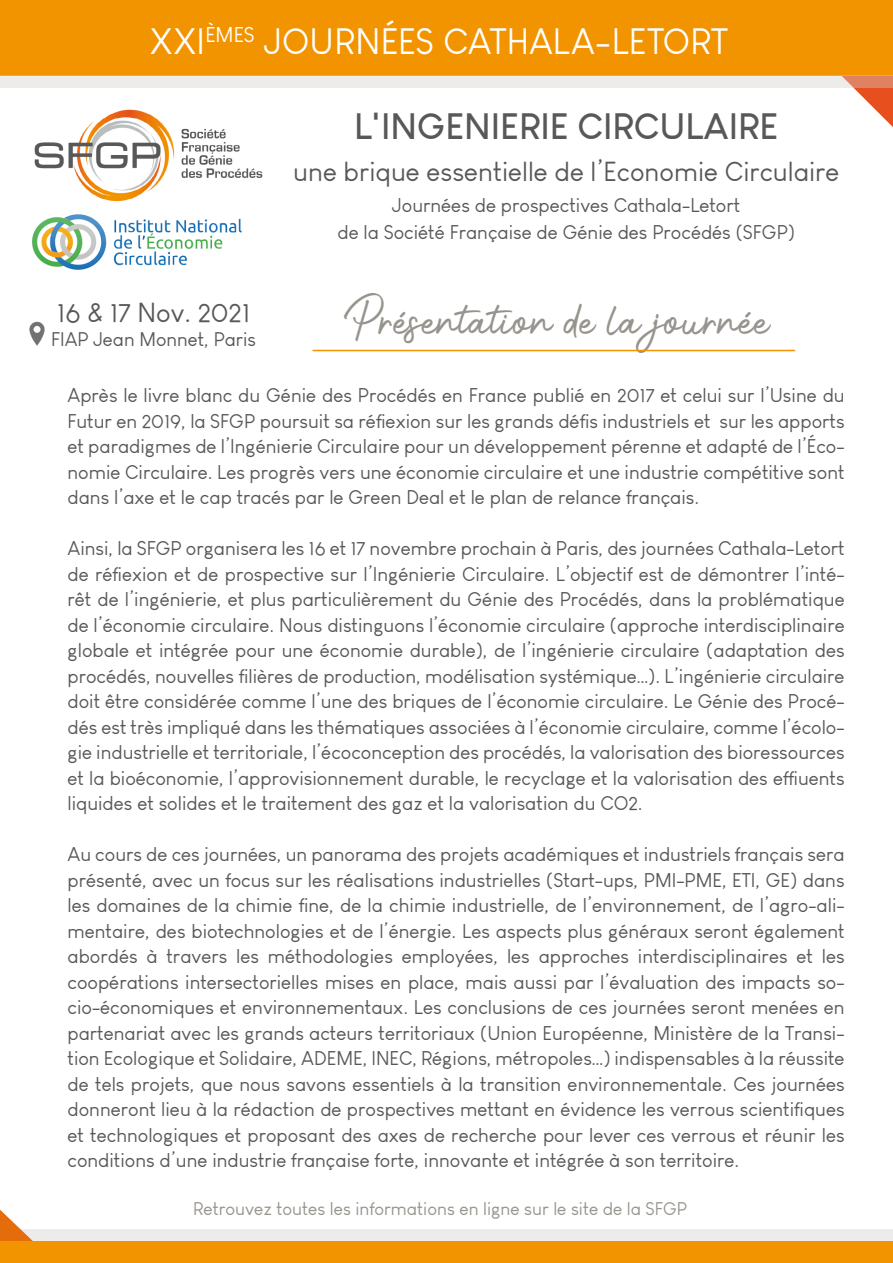
<style>
.page{position:relative;width:893px;height:1263px;background:#fff}
.page>*{position:absolute;margin:0;border:0;box-sizing:border-box;transform-origin:0 0}
.t1{font:36px "Louis George Cafe";letter-spacing:.005em;color:#fff}
.t2{font:700 36px "Louis George Cafe";color:#58585a}
.t3{font:28.5px "Photoshoot";color:#97948e}
.t4{font:27px "Louis George Cafe";color:#58585a}
.t5{font:19.5px/25.5px "Louis George Cafe";color:#58585a;text-align:justify}
.t6{font:19.35px "Louis George Cafe";color:#58585a}
.t7{font:18px "Louis George Cafe";color:#97948e}
</style>
<div class="page">
<div style="left:0;top:1229px;width:893px;height:12px;background:#edecea"></div>
<svg style="left:0;top:1210px;width:33px;height:31px"></svg>
<svg style="left:854px;top:88px;width:39px;height:39px"></svg>
<div style="left:0;top:0;width:893px;height:75px;background:#f29300"></div>
<div style="left:0;top:1241px;width:893px;height:22px;background:#f29300"></div>
<img style="left:34px;top:109px;width:229px;height:93px">
<hr style="left:313px;top:350px;width:482px;height:1px;background:#f29300">
<div style="left:0;top:75px;width:893px;height:13px;background:#edecea"></div>
<img style="left:29px;top:321px;width:16px;height:25px">
<img style="left:32px;top:214px;width:210px;height:56px">
<h1 class="t1" style="left:150px;top:20px;width:580px">XXI<sup>ÈMES</sup> JOURNÉES CATHALA-LETORT</h1>
<h1 class="t2" style="left:354px;top:103px;width:426px">L'INGENIERIE CIRCULAIRE</h1>
<h3 class="t4" style="left:293px;top:155px;width:548px">une brique essentielle de l’Economie Circulaire</h3>
<p class="t5" style="left:337px;top:192px;width:459px;line-height:27px;text-align:center">Journées de prospectives Cathala-Letort<br>de la Société Française de Génie des Procédés (SFGP)</p>
<h2 class="t3" style="left:344px;top:307px;width:428px">Présentation de la journée</h2>
<p class="t5" style="left:68px;top:382px;width:779px">Après le livre blanc du Génie des Procédés en France publié en 2017 et celui sur l’Usine du Futur en 2019, la SFGP poursuit sa réflexion sur les grands défis industriels et sur les apports et paradigmes de l’Ingénierie Circulaire pour un développement pérenne et adapté de l’Éco&shy;nomie Circulaire. Les progrès vers une économie circulaire et une industrie compétitive sont dans l’axe et le cap tracés par le Green Deal et le plan de relance français.</p>
<p class="t5" style="left:68px;top:535px;width:779px">Ainsi, la SFGP organisera les 16 et 17 novembre prochain à Paris, des journées Cathala-Letort de réflexion et de prospective sur l’Ingénierie Circulaire. L’objectif est de démontrer l’inté&shy;rêt de l’ingénierie, et plus particulièrement du Génie des Procédés, dans la problématique de l’économie circulaire. Nous distinguons l’économie circulaire (approche interdisciplinaire globale et intégrée pour une économie durable), de l’ingénierie circulaire (adaptation des procédés, nouvelles filières de production, modélisation systémique…). L’ingénierie circulaire doit être considérée comme l’une des briques de l’économie circulaire. Le Génie des Procé&shy;dés est très impliqué dans les thématiques associées à l’économie circulaire, comme l’écolo&shy;gie industrielle et territoriale, l’écoconception des procédés, la valorisation des bioressources et la bioéconomie, l’approvisionnement durable, le recyclage et la valorisation des effluents liquides et solides et le traitement des gaz et la valorisation du CO2.</p>
<p class="t5" style="left:68px;top:841px;width:779px">Au cours de ces journées, un panorama des projets académiques et industriels français sera présenté, avec un focus sur les réalisations industrielles (Start-ups, PMI-PME, ETI, GE) dans les domaines de la chimie fine, de la chimie industrielle, de l’environnement, de l’agro-ali&shy;mentaire, des biotechnologies et de l’énergie. Les aspects plus généraux seront également abordés à travers les méthodologies employées, les approches interdisciplinaires et les coopérations intersectorielles mises en place, mais aussi par l’évaluation des impacts so&shy;cio-économiques et environnementaux. Les conclusions de ces journées seront menées en partenariat avec les grands acteurs territoriaux (Union Européenne, Ministère de la Transi&shy;tion Ecologique et Solidaire, ADEME, INEC, Régions, métropoles…) indispensables à la réussite de tels projets, que nous savons essentiels à la transition environnementale. Ces journées donneront lieu à la rédaction de prospectives mettant en évidence les verrous scientifiques et technologiques et proposant des axes de recherche pour lever ces verrous et réunir les conditions d’une industrie française forte, innovante et intégrée à son territoire.</p>
<h3 class="t4" style="left:57px;top:296px;width:195px">16 &amp; 17 Nov. 2021</h3>
<p class="t6" style="left:51px;top:327px;width:206px">FIAP Jean Monnet, Paris</p>
<p class="t7" style="left:193px;top:1198px;width:495px">Retrouvez toutes les informations en ligne sur le site de la SFGP</p>
</div>
